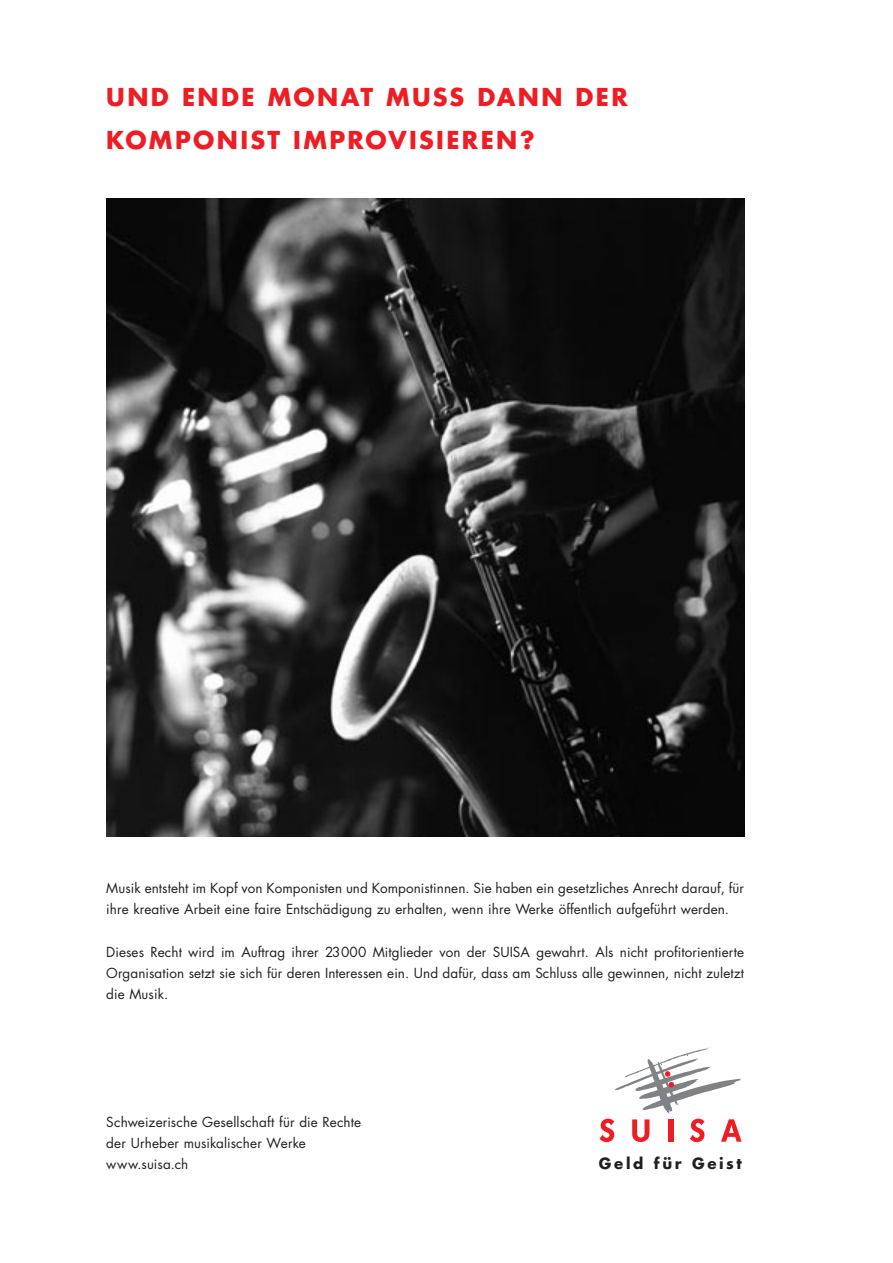
<style>
.page{position:relative;width:893px;height:1263px;background:#fff}
.page>*{position:absolute;margin:0;border:0;box-sizing:border-box;transform-origin:0 0}
.t1{font:700 24px/42.5px "Futura";letter-spacing:.095em;color:#ee1d23}
.t2{font:700 15px "Futura";letter-spacing:.18em;color:#231f20}
.t3{font:13.5px/21.3px "Futura";letter-spacing:.005em;color:#231f20}
</style>
<div class="page">
<svg style="left:600px;top:1047px;width:142px;height:95px"></svg>
<img style="left:106px;top:199px;width:638px;height:638px">
<h1 class="t1" style="left:106px;top:75px;width:523px">UND ENDE MONAT MUSS DANN DER<br>KOMPONIST IMPROVISIEREN?</h1>
<p class="t3" style="left:106px;top:877px;width:639px">Musik entsteht im Kopf von Komponisten und Komponistinnen. Sie haben ein gesetzliches Anrecht darauf, für ihre kreative Arbeit eine faire Entschädigung zu erhalten, wenn ihre Werke öffentlich aufgeführt werden.</p>
<p class="t3" style="left:106px;top:941px;width:639px;text-align:justify">Dieses Recht wird im Auftrag ihrer 23 000 Mitglieder von der SUISA gewahrt. Als nicht profitorientierte Organisation setzt sie sich für deren Interessen ein. Und dafür, dass am Schluss alle gewinnen, nicht zuletzt die Musik.</p>
<p class="t3" style="left:106px;top:1111px;width:256px">Schweizerische Gesellschaft für die Rechte der Urheber musikalischer Werke www.suisa.ch</p>
<p class="t2" style="left:599px;top:1153px;width:145px">Geld für Geist</p>
</div>
